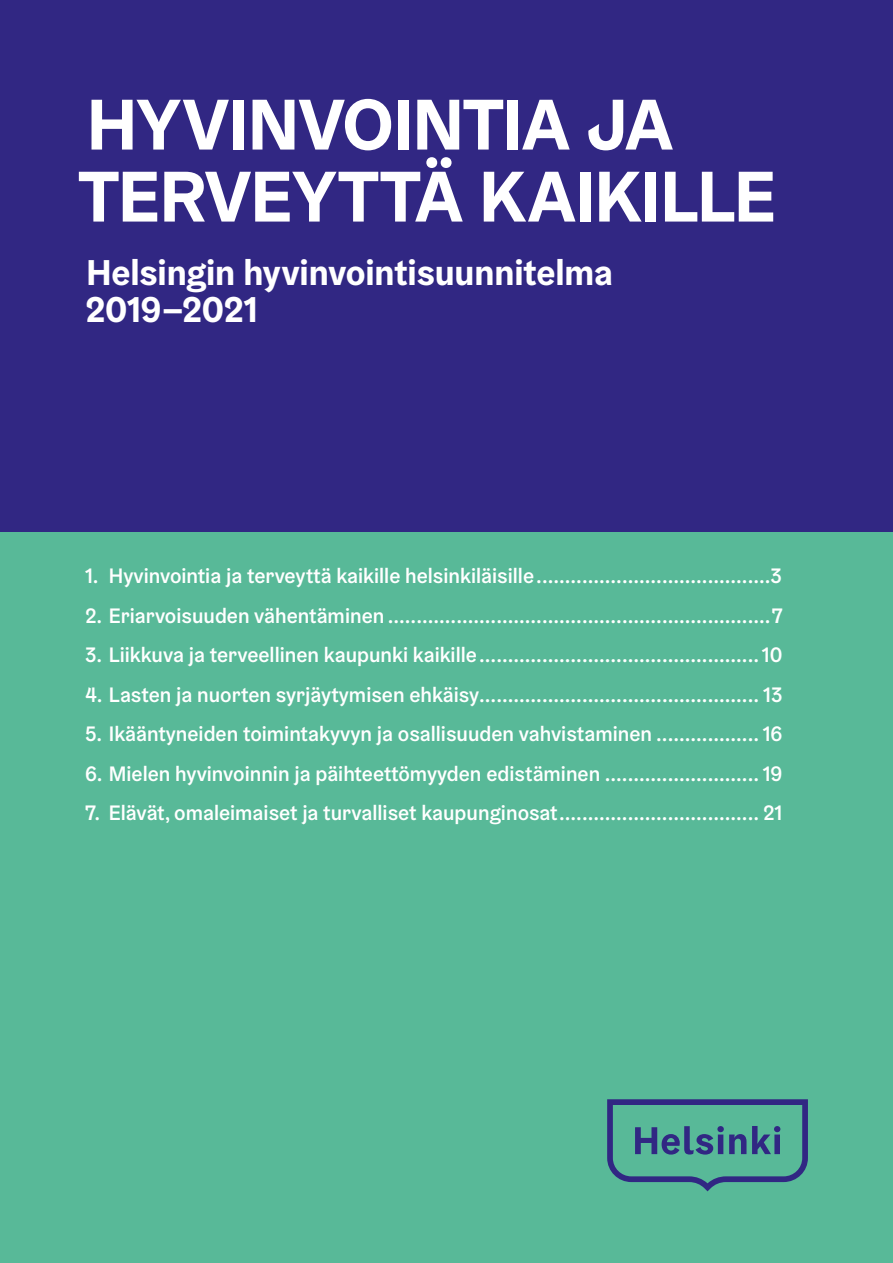
<style>
.page{position:relative;width:893px;height:1263px;background:#fff}
.page>*{position:absolute;margin:0;border:0;box-sizing:border-box;transform-origin:0 0}
.A_Otsikko{font:700 72px/72px "Helsinki Grotesk";letter-spacing:-.01em;color:#fff}
.A_Otsikko_ala{font:700 36px/37.5px "Helsinki Grotesk";letter-spacing:-.005em;color:#fff}
.B_Sisällysluettelo_1{font:500 21px "Helsinki Grotesk";color:#fff}
</style>
<div class="page">
<div style="left:0;top:0;width:893px;height:533px;background:#312783"></div>
<div style="left:0;top:533px;width:893px;height:730px;background:#58b998"></div>
<svg style="left:607px;top:1099px;width:201px;height:92px"></svg>
<p class="A_Otsikko" style="left:78px;top:88px;width:699px">HYVINVOINTIA JA<br>TERVEYTTÄ KAIKILLE</p>
<p class="A_Otsikko_ala" style="left:85px;top:253px;width:529px">Helsingin hyvinvointisuunnitelma<br>2019–2021</p>
<p class="B_Sisällysluettelo_1" style="left:85px;top:563px;width:698px">1. Hyvinvointia ja terveyttä kaikille helsinkiläisille.........................................3</p>
<p class="B_Sisällysluettelo_1" style="left:85px;top:602px;width:699px">2. Eriarvoisuuden vähentäminen ...................................................................7</p>
<p class="B_Sisällysluettelo_1" style="left:85px;top:642px;width:699px">3. Liikkuva ja terveellinen kaupunki kaikille.................................................10</p>
<p class="B_Sisällysluettelo_1" style="left:85px;top:681px;width:699px">4. Lasten ja nuorten syrjäytymisen ehkäisy................................................. 13</p>
<p class="B_Sisällysluettelo_1" style="left:85px;top:721px;width:699px">5. Ikääntyneiden toimintakyvyn ja osallisuuden vahvistaminen .................. 16</p>
<p class="B_Sisällysluettelo_1" style="left:85px;top:760px;width:699px">6. Mielen hyvinvoinnin ja päihteettömyyden edistäminen ........................... 19</p>
<p class="B_Sisällysluettelo_1" style="left:85px;top:800px;width:699px">7. Elävät, omaleimaiset ja turvalliset kaupunginosat................................... 21</p>
</div>
